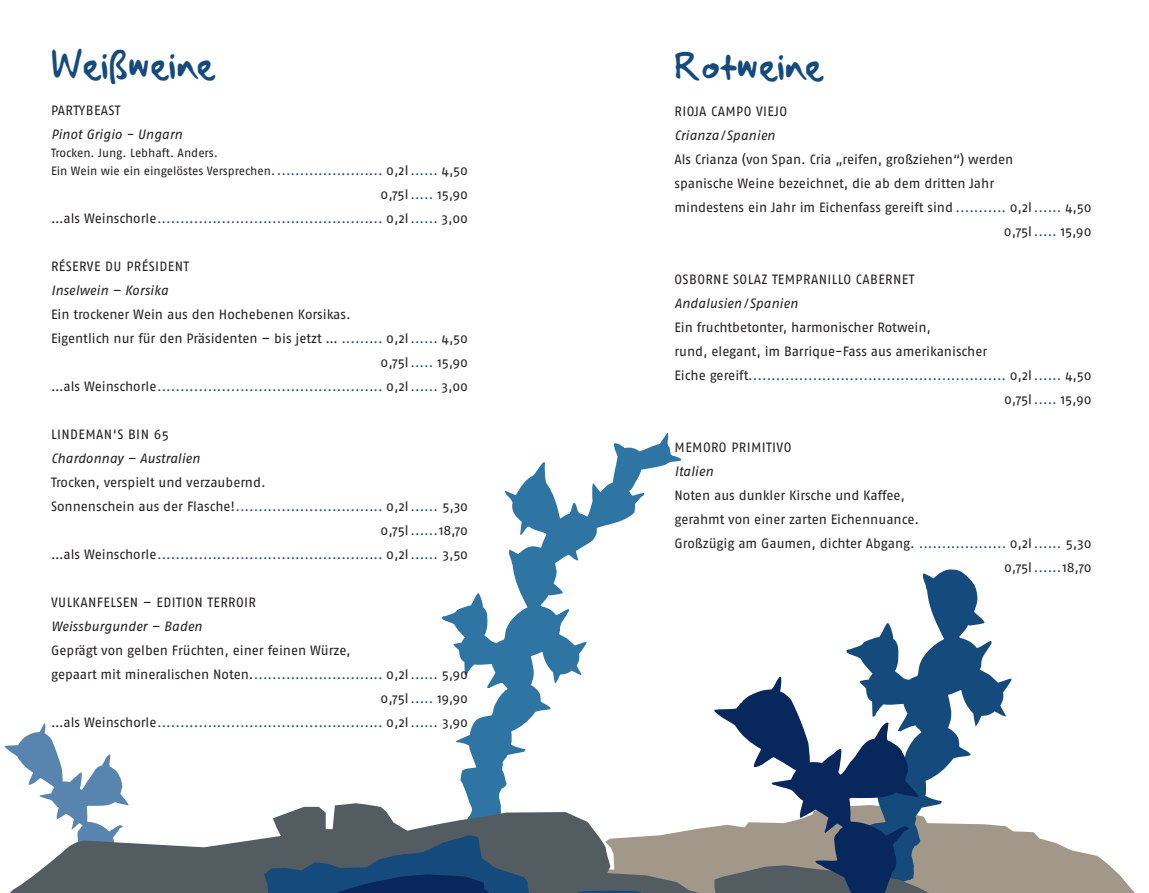
<style>
.page{position:relative;width:1149px;height:893px;background:#fff}
.page>*{position:absolute;margin:0;border:0;box-sizing:border-box;transform-origin:0 0}
.t1{font:36px "Seans Other Hand";color:#144a7c}
.t2{font:13.5px "Fago No";letter-spacing:-.005em;color:#231f20}
.t3{font:13.5px/24px "Fago No";color:#144a7c;text-align:right}
.t4{font:italic 13.5px "Fago No";color:#231f20}
.t5{font:13.5px "Fago No";letter-spacing:.03em;color:#231f20}
.t6{font:12px/18px "Fago No";letter-spacing:-.005em;color:#231f20}
.s1{font-size:13.5px;color:#144a7c}
.s2{font-size:13.5px}
.s3{color:#231f20}
.s4{color:#144a7c}
</style>
<div class="page">
<svg style="left:442px;top:433px;width:239px;height:370px"></svg>
<svg style="left:5px;top:723px;width:123px;height:80px"></svg>
<svg style="left:972px;top:830px;width:163px;height:63px;fill:#a1988a"></svg>
<svg style="left:846px;top:569px;width:165px;height:316px"></svg>
<svg style="left:10px;top:803px;width:962px;height:90px"></svg>
<svg style="left:234px;top:835px;width:454px;height:58px;background:#495d6f"></svg>
<svg style="left:713px;top:676px;width:205px;height:217px"></svg>
<h1 class="t1" style="left:51px;top:39px;width:165px">Weißweine</h1>
<p class="t2" style="left:51px;top:102px;width:71px">Partybeast</p>
<p class="t4" style="left:51px;top:126px;width:133px">Pinot Grigio - Ungarn</p>
<p class="t6" style="left:51px;top:143px;width:418px">Trocken. Jung. Lebhaft. Anders.<br>Ein Wein wie ein eingelöstes Versprechen.<span class="s1">.......................</span> <span class="s2">0,2l</span><span class="s1">......</span> <span class="s2">4,50</span></p>
<p class="t3" style="left:51px;top:182px;width:418px"><span class="s3">0,75l</span>..... <span class="s3">15,90<br>…als Weinschorle</span>................................................. <span class="s3">0,2l</span>...... <span class="s3">3,00</span></p>
<p class="t2" style="left:51px;top:258px;width:29px">Réserve</p>
<p class="t2" style="left:105px;top:258px;width:63px">du Présiden</p>
<p class="t2" style="left:183px;top:258px;width:7px">t</p>
<p class="t4" style="left:51px;top:282px;width:119px">Inselwein – Korsika</p>
<p class="t2" style="left:51px;top:306px;width:301px">Ein trockener Wein aus den Hochebenen Korsikas.</p>
<p class="t2" style="left:51px;top:330px;width:418px">Eigentlich nur für den Präsidenten – bis jetzt … <span class="s4">.........</span> 0,2l<span class="s4">......</span> 4,50</p>
<p class="t2" style="left:380px;top:354px;width:89px">0,75l<span class="s4">.....</span> 15,90</p>
<p class="t3" style="left:51px;top:374px;width:418px"><span class="s3">…als Weinschorle</span>................................................. <span class="s3">0,2l</span>...... <span class="s3">3,00</span></p>
<p class="t5" style="left:51px;top:426px;width:119px">Lindeman‘s Bin 65</p>
<p class="t4" style="left:51px;top:450px;width:150px">Chardonnay – Australien</p>
<p class="t2" style="left:51px;top:474px;width:216px">Trocken, verspielt und verzaubernd.</p>
<p class="t3" style="left:51px;top:494px;width:418px"><span class="s3">Sonnenschein aus der Flasche!</span>................................ <span class="s3">0,2l</span>...... <span class="s3">5,30</span></p>
<p class="t2" style="left:380px;top:522px;width:89px">0,75l<span class="s4">......</span>18,70</p>
<p class="t3" style="left:51px;top:542px;width:418px"><span class="s3">…als Weinschorle</span>................................................. <span class="s3">0,2l</span>...... <span class="s3">3,50</span></p>
<p class="t2" style="left:51px;top:594px;width:16px">Vulkanfel</p>
<p class="t2" style="left:116px;top:594px;width:100px">sen – Edition Terro</p>
<p class="t2" style="left:244px;top:594px;width:11px">ir</p>
<p class="t4" style="left:51px;top:618px;width:152px">Weissburgunder – Baden</p>
<p class="t2" style="left:51px;top:642px;width:301px">Geprägt von gelben Früchten, einer feinen Würze,</p>
<p class="t2" style="left:51px;top:666px;width:418px">gepaart mit mineralischen Noten.<span class="s4">............................</span> 0,2l<span class="s4">......</span> 5,90</p>
<p class="t2" style="left:380px;top:690px;width:89px">0,75l<span class="s4">.....</span> 19,90</p>
<p class="t3" style="left:51px;top:710px;width:418px"><span class="s3">…als Weinschorle</span>................................................. <span class="s3">0,2l</span>...... <span class="s3">3,90</span></p>
<h1 class="t1" style="left:674px;top:40px;width:150px">Rotweine</h1>
<p class="t2" style="left:674px;top:103px;width:20px">Rioja</p>
<p class="t2" style="left:711px;top:103px;width:71px">Campo Viejo</p>
<p class="t4" style="left:674px;top:127px;width:102px">Crianza/ Spanien</p>
<p class="t2" style="left:674px;top:151px;width:340px">Als Crianza (von Span. Cria „reifen, großziehen“) werden</p>
<p class="t2" style="left:674px;top:175px;width:321px">spanische Weine bezeichnet, die ab dem dritten Jahr</p>
<p class="t2" style="left:674px;top:199px;width:418px">mindestens ein Jahr im Eichenfass gereift sind <span class="s4">...........</span> 0,2l<span class="s4">......</span> 4,50</p>
<p class="t2" style="left:1003px;top:223px;width:89px">0,75l<span class="s4">.....</span> 15,90</p>
<p class="t2" style="left:674px;top:271px;width:24px">osborn</p>
<p class="t2" style="left:721px;top:271px;width:26px">E solaz</p>
<p class="t2" style="left:771px;top:271px;width:32px">tempran</p>
<p class="t2" style="left:827px;top:271px;width:12px">illo</p>
<p class="t2" style="left:855px;top:271px;width:15px">Caberne</p>
<p class="t2" style="left:908px;top:271px;width:7px">t</p>
<p class="t4" style="left:674px;top:295px;width:125px">Andalusien/ Spanien</p>
<p class="t2" style="left:674px;top:319px;width:258px">Ein fruchtbetonter, harmonischer Rotwein,</p>
<p class="t2" style="left:674px;top:343px;width:314px">rund, elegant, im Barrique-Fass aus amerikanischer</p>
<p class="t3" style="left:674px;top:363px;width:418px"><span class="s3">Eiche gereift</span>........................................................ <span class="s3">0,2l</span>...... <span class="s3">4,50</span></p>
<p class="t2" style="left:1003px;top:391px;width:89px">0,75l<span class="s4">.....</span> 15,90</p>
<p class="t2" style="left:674px;top:439px;width:37px">Memoro</p>
<p class="t5" style="left:731px;top:439px;width:62px">Primitivo</p>
<p class="t4" style="left:674px;top:464px;width:40px">Italien</p>
<p class="t2" style="left:674px;top:488px;width:232px">Noten aus dunkler Kirsche und Kaffee,</p>
<p class="t2" style="left:674px;top:512px;width:246px">gerahmt von einer zarten Eichennuance.</p>
<p class="t2" style="left:674px;top:536px;width:418px">Großzügig am Gaumen, dichter Abgang. <span class="s4">...................</span> 0,2l<span class="s4">......</span> 5,30</p>
<p class="t2" style="left:1003px;top:560px;width:89px">0,75l<span class="s4">......</span>18,70</p>
</div>
